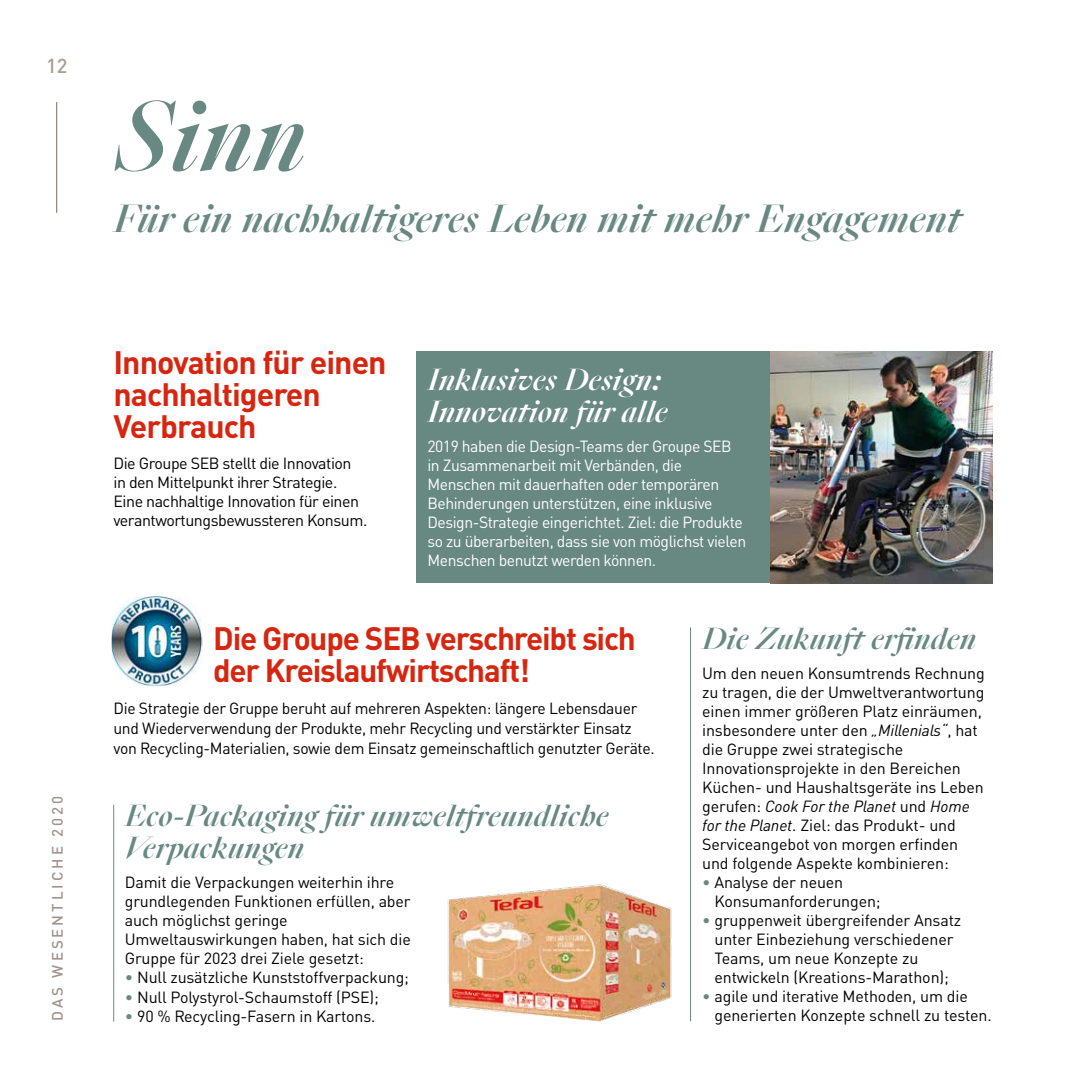
<style>
.page{position:relative;width:1078px;height:1078px;background:#fff}
.page>*{position:absolute;margin:0;border:0;box-sizing:border-box;transform-origin:0 0}
.t1{font:italic 500 90px "Sang Bleu Empire";color:#688882}
.t2{font:italic 500 36px "Sang Bleu Empire";color:#688882}
.t3{font:700 32px/32px "DIN Pro";letter-spacing:-.035em;color:#d72610}
.t4{font:italic 500 28px/32px "Sang Bleu Empire";color:#688882}
.t5{font:italic 500 28px/32px "Sang Bleu Empire";color:#fff}
.t6{font:500 20px "DIN";color:#aa9e95}
.t7{font:16px/19px "DINOT";letter-spacing:-.01em;color:#000}
.t8{font:16px/19px "DINOT";letter-spacing:-.03em;color:#fff}
.t9{font:16px/19px "DINOT";letter-spacing:-.03em;color:#000}
.t10{font:500 15px "DIN";letter-spacing:.2em;color:#a1948d}
.s1{color:#688882}
.s2{font-style:italic}
</style>
<div class="page">
<hr style="left:56px;top:102px;width:1px;height:111px;background:#74665f">
<div style="left:416px;top:351px;width:380px;height:232px;background:#688882"></div>
<img style="left:447px;top:884px;width:225px;height:138px">
<img style="left:770px;top:351px;width:221px;height:232px">
<hr style="left:690px;top:627px;width:1px;height:393px;background:#688882">
<hr style="left:113px;top:804px;width:1px;height:217px;background:#688882">
<img style="left:112px;top:596px;width:90px;height:89px">
<p class="t6" style="left:46px;top:53px;width:23px">12</p>
<p class="t10" style="left:48px;top:1020px;width:227px;rotate:-90deg">DAS WESENTLICHE 2020</p>
<h1 class="t1" style="left:113px;top:75px;width:194px">Sinn</h1>
<h2 class="t2" style="left:113px;top:193px;width:848px">Für ein nachhaltigeres Leben mit mehr Engagement</h2>
<h3 class="t3" style="left:113px;top:343px;width:274px">Innovation für einen nachhaltigeren<br>Verbrauch</h3>
<p class="t9" style="left:113px;top:453px;width:255px">Die Groupe SEB stellt die Innovation in den Mittelpunkt ihrer Strategie.<br>Eine nachhaltige Innovation für einen verantwortungsbewussteren Konsum.</p>
<h3 class="t5" style="left:427px;top:364px;width:242px">Inklusives Design:<br>Innovation für alle</h3>
<p class="t8" style="left:427px;top:436px;width:320px">2019 haben die Design-Teams der Groupe SEB in Zusammenarbeit mit Verbänden, die Menschen mit dauerhaften oder temporären Behinderungen unterstützen, eine inklusive Design-Strategie eingerichtet. Ziel: die Produkte so zu überarbeiten, dass sie von möglichst vielen Menschen benutzt werden können.</p>
<h3 class="t3" style="left:213px;top:618px;width:424px">Die Groupe SEB verschreibt sich der Kreislaufwirtschaft!</h3>
<p class="t7" style="left:113px;top:697px;width:542px;line-height:20px">Die Strategie der Gruppe beruht auf mehreren Aspekten: längere Lebensdauer und Wiederverwendung der Produkte, mehr Recycling und verstärkter Einsatz von Recycling-Materialien, sowie dem Einsatz gemeinschaftlich genutzter Geräte.</p>
<h3 class="t4" style="left:125px;top:800px;width:485px">Eco-Packaging für umweltfreundliche<br>Verpackungen</h3>
<p class="t7" style="left:125px;top:872px;width:287px">Damit die Verpackungen weiterhin ihre grundlegenden Funktionen erfüllen, aber auch möglichst geringe Umweltauswirkungen haben, hat sich die Gruppe für 2023 drei Ziele gesetzt:</p>
<p class="t7" style="left:125px;top:967px;width:285px"><span class="s1">•</span> Null zusätzliche Kunststoffverpackung;</p>
<p class="t7" style="left:125px;top:986px;width:255px"><span class="s1">•</span> Null Polystyrol-Schaumstoff (PSE);</p>
<p class="t7" style="left:125px;top:1005px;width:252px"><span class="s1">•</span> 90 % Recycling-Fasern in Kartons.</p>
<h3 class="t4" style="left:702px;top:623px;width:276px">Die Zukunft erfinden</h3>
<p class="t7" style="left:702px;top:663px;width:284px">Um den neuen Konsumtrends Rechnung zu tragen, die der Umweltverantwortung einen immer größeren Platz einräumen, insbesondere unter den <span class="s2">„Millenials“</span>, hat die Gruppe zwei strategische Innovationsprojekte in den Bereichen Küchen- und Haushaltsgeräte ins Leben gerufen: <span class="s2">Cook For the Planet</span> und <span class="s2">Home for the Planet</span>. Ziel: das Produkt- und Serviceangebot von morgen erfinden und folgende Aspekte kombinieren:</p>
<p class="t7" style="left:714px;top:872px;width:168px;text-indent:-12px"><span class="s1">•</span> Analyse der neuen<br>Konsumanforderungen;</p>
<p class="t7" style="left:714px;top:910px;width:248px;text-indent:-12px"><span class="s1">•</span> gruppenweit übergreifender Ansatz unter Einbeziehung verschiedener Teams, um neue Konzepte zu entwickeln (Kreations-Marathon);</p>
<p class="t7" style="left:714px;top:986px;width:279px;text-indent:-12px"><span class="s1">•</span> agile und iterative Methoden, um die generierten Konzepte schnell zu testen.</p>
</div>
